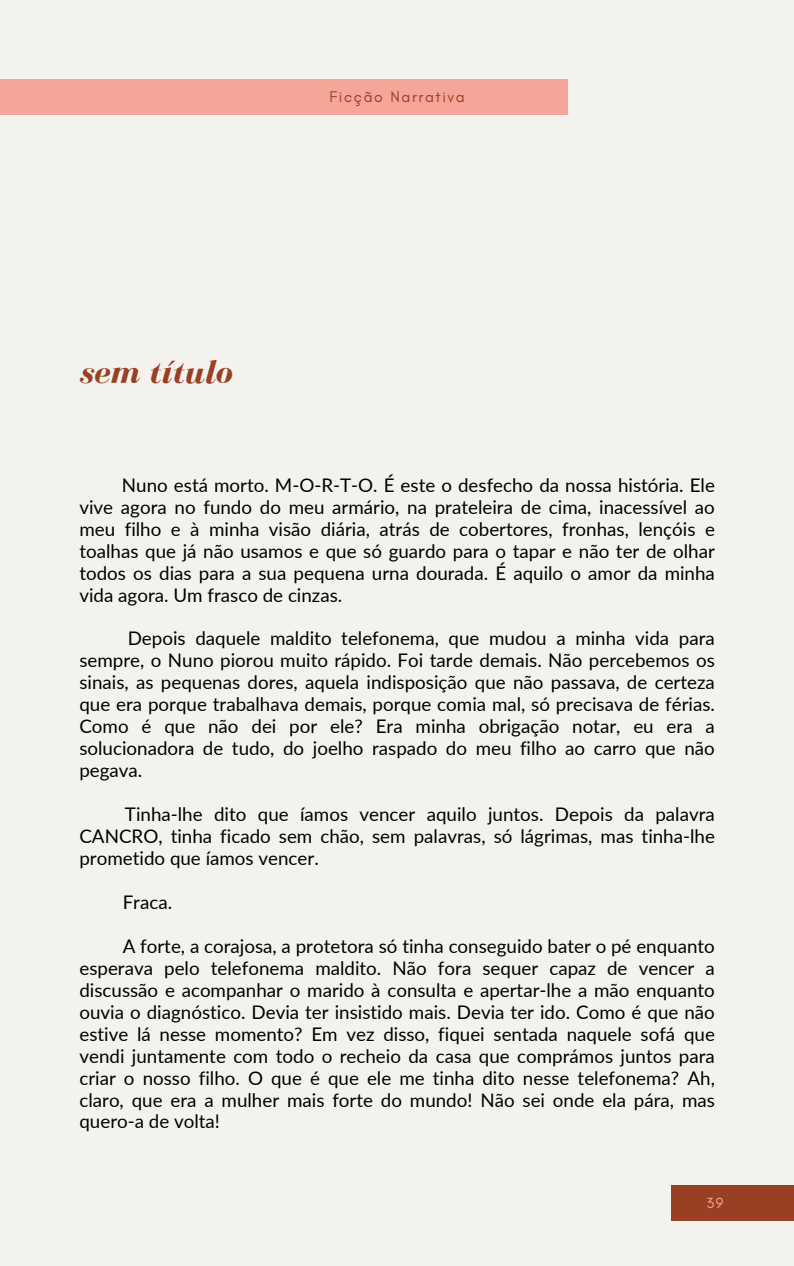
<style>
.page{position:relative;width:794px;height:1266px;background:#fff}
.page>*{position:absolute;margin:0;border:0;box-sizing:border-box;transform-origin:0 0}
.t1{font:italic 700 33.75px "Bodoni FLF";color:#994024}
.t2{font:18.75px/22px "Lato";color:#000;text-align:justify}
.t3{font:15.75px "Glacial Indifference";letter-spacing:.1em;color:#994024}
.t4{font:15px "Glacial Indifference";color:#f6a599}
</style>
<div class="page">
<div style="left:0;top:0;width:793px;height:1266px;background:#f4f2ec"></div>
<div style="left:0;top:79px;width:567px;height:36px;background:#f6a599"></div>
<div style="left:671px;top:1185px;width:122px;height:36px;background:#994024"></div>
<p class="t3" style="left:329px;top:88px;width:137px">Ficção Narrativa</p>
<p class="t1" style="left:79px;top:354px;width:154px">sem título</p>
<p class="t2" style="left:79px;top:473px;width:636px;text-indent:42px">Nuno está morto. M-O-R-T-O. É este o desfecho da nossa história. Ele vive agora no fundo do meu armário, na prateleira de cima, inacessível ao meu filho e à minha visão diária, atrás de cobertores, fronhas, lençóis e toalhas que já não usamos e que só guardo para o tapar e não ter de olhar todos os dias para a sua pequena urna dourada. É aquilo o amor da minha vida agora. Um frasco de cinzas.</p>
<p class="t2" style="left:79px;top:627px;width:636px;text-indent:48px">Depois daquele maldito telefonema, que mudou a minha vida para sempre, o Nuno piorou muito rápido. Foi tarde demais. Não percebemos os sinais, as pequenas dores, aquela indisposição que não passava, de certeza que era porque trabalhava demais, porque comia mal, só precisava de férias.<br>Como é que não dei por ele? Era minha obrigação notar, eu era a solucionadora de tudo, do joelho raspado do meu filho ao carro que não pegava.</p>
<p class="t2" style="left:79px;top:803px;width:636px;text-indent:46px">Tinha-lhe dito que íamos vencer aquilo juntos. Depois da palavra CANCRO, tinha ficado sem chão, sem palavras, só lágrimas, mas tinha-lhe prometido que íamos vencer.</p>
<p class="t2" style="left:123px;top:890px;width:51px">Fraca.</p>
<p class="t2" style="left:79px;top:934px;width:636px;text-indent:43px">A forte, a corajosa, a protetora só tinha conseguido bater o pé enquanto esperava pelo telefonema maldito. Não fora sequer capaz de vencer a discussão e acompanhar o marido à consulta e apertar-lhe a mão enquanto ouvia o diagnóstico. Devia ter insistido mais. Devia ter ido. Como é que não estive lá nesse momento? Em vez disso, fiquei sentada naquele sofá que vendi juntamente com todo o recheio da casa que comprámos juntos para criar o nosso filho. O que é que ele me tinha dito nesse telefonema? Ah, claro, que era a mulher mais forte do mundo! Não sei onde ela pára, mas quero-a de volta!</p>
<p class="t4" style="left:706px;top:1193px;width:18px">39</p>
</div>
